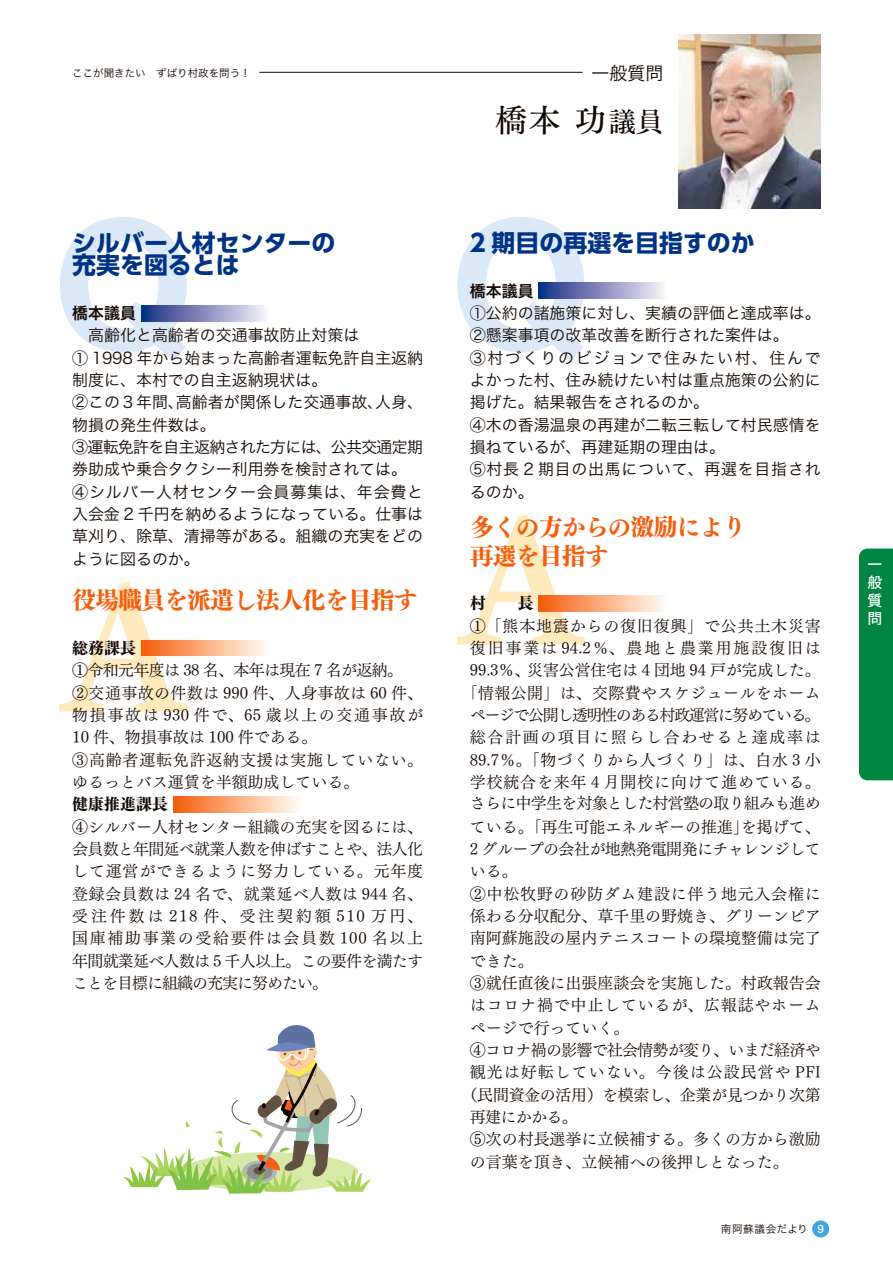
<style>
.page{position:relative;width:893px;height:1263px;background:#fff}
.page>*{position:absolute;margin:0;border:0;box-sizing:border-box;transform-origin:0 0}
.t1{font:31.5px "Tsuku Min Pr 6 D";color:#140700}
.t2{font:800 23.85px/28.7px "Tsuku Min Pr 6";letter-spacing:-.04em;color:#f45e0d}
.t3{font:700 23.85px/22.4px "UD Shin Go Pr 6";color:#003285}
.t4{font:18px "Hira Kaku Std W3";color:#140700}
.t5{font:15.9px/22.4px "Hira Kaku Std W3";color:#140700}
.t6{font:15.9px/22.4px "Tsuku Min Pr 6 R";color:#140700;text-align:justify}
.t7{font:15.9px/22.2px "Tsuku Min Pr 6 R";letter-spacing:.035em;color:#140700;text-align:center}
.t8{font:15.9px/22.4px "Tsuku Min Pr 6 R";letter-spacing:.02em;color:#140700}
.t9{font:15.9px "Tsuku Min Pr 6 R";letter-spacing:-.035em;color:#140700}
.t10{font:15.9px "Tsuku Min Pr 6 R";letter-spacing:-.045em;color:#140700}
.t11{font:15.9px "Tsuku Min Pr 6 R";letter-spacing:-.02em;color:#140700}
.t12{font:15.9px "Tsuku Min Pr 6 R";letter-spacing:.065em;color:#140700}
.t13{font:15.9px "Tsuku Min Pr 6 R";letter-spacing:.05em;color:#140700}
.t14{font:15.9px "Tsuku Min Pr 6 R";letter-spacing:.055em;color:#140700}
.t15{font:800 15.9px "Tsuku Min Pr 6";color:#140700}
.t16{font:15.9px "Hira Kaku Std W6";color:#140700}
.t17{font:14.85px/17.9px "Hira Kaku Std W5";color:#fff;text-align:justify}
.t18{font:10.65px "Hira Kaku Std W3";letter-spacing:.04em;color:#140700}
.t19{font:10.5px "Hira Kaku Std W3";color:#140700}
.s1{font-family:"Hira Kaku Std W3"}
.s2{font-size:27px}
.s3{font-family:"Helvetica Neue";font-weight:500;font-size:11.7px;color:#fff}
</style>
<div class="page">
<svg style="left:60px;top:217px;width:127px;height:144px"></svg>
<svg style="left:59px;top:581px;width:128px;height:130px"></svg>
<svg style="left:457px;top:217px;width:127px;height:144px"></svg>
<svg style="left:457px;top:514px;width:128px;height:130px"></svg>
<hr style="left:259px;top:72px;width:324px;height:1px;background:#140700">
<svg style="left:141px;top:305px;width:124px;height:16px;background:#858cbd"></svg>
<div style="left:141px;top:640px;width:128px;height:16px;background:linear-gradient(to right,#f55d0b,#fffef6)"></div>
<div style="left:173px;top:796px;width:128px;height:16px;background:linear-gradient(to right,#f55d0b,#fffef6)"></div>
<svg style="left:539px;top:283px;width:124px;height:16px;background:#858cbd"></svg>
<div style="left:539px;top:595px;width:127px;height:16px;background:linear-gradient(to right,#f55e0c,#fffdf6)"></div>
<svg style="left:124px;top:1025px;width:248px;height:168px"></svg>
<img style="left:678px;top:34px;width:143px;height:174px">
<div style="left:812px;top:1220px;width:17px;height:17px;background:#3fa5e1;border-radius:50%"></div>
<div style="left:859px;top:549px;width:34px;height:231px;background:#008543"></div>
<p class="t19" style="left:72px;top:65px;width:180px">ここが聞きたい　ずばり村政を問う！</p>
<p class="t4" style="left:591px;top:59px;width:73px">一般質問</p>
<h2 class="t3" style="left:72px;top:231px;width:265px">シルバー人材センターの充実を図るとは</h2>
<p class="t16" style="left:72px;top:301px;width:65px">橋本議員</p>
<p class="t5" style="left:72px;top:324px;width:352px;text-indent:16px">高齢化と高齢者の交通事故防止対策は<br>① 1998 年から始まった高齢者運転免許自主返納制度に、本村での自主返納現状は。<br>②この 3 年間、高齢者が関係した交通事故、人身、物損の発生件数は。<br>③運転免許を自主返納された方には、公共交通定期券助成や乗合タクシー利用券を検討されては。<br>④シルバー人材センター会員募集は、年会費と入会金 2 千円を納めるようになっている。仕事は草刈り、除草、清掃等がある。組織の充実をどのように図るのか。</p>
<h2 class="t2" style="left:72px;top:585px;width:347px">役場職員を派遣し法人化を目指す</h2>
<p class="t15" style="left:72px;top:634px;width:65px">総務課長</p>
<p class="t8" style="left:72px;top:657px;width:352px">①令和元年度は 38 名、本年は現在 7 名が返納。<br>②交通事故の件数は 990 件、人身事故は 60 件、物損事故は 930 件で、65 歳以上の交通事故が<br>10 件、物損事故は 100 件である。<br>③高齢者運転免許返納支援は実施していない。ゆるっとバス運賃を半額助成している。</p>
<p class="t15" style="left:72px;top:790px;width:97px">健康推進課長</p>
<p class="t6" style="left:72px;top:814px;width:352px">④シルバー人材センター組織の充実を図るには、会員数と年間延べ就業人数を伸ばすことや、法人化して運営ができるように努力している。元年度登録会員数は 24 名で<span class="s1">、</span>就業延べ人数は 944 名、受注件数は 218 件、受注契約額 510 万円、国庫補助事業の受給要件は会員数 100 名以上年間就業延べ人数は 5 千人以上。この要件を満たすことを目標に組織の充実に努めたい。</p>
<h1 class="t1" style="left:495px;top:92px;width:169px">橋本 功<span class="s2">議員</span></h1>
<h2 class="t3" style="left:470px;top:231px;width:286px">2 期目の再選を目指すのか</h2>
<p class="t16" style="left:470px;top:279px;width:65px">橋本議員</p>
<p class="t5" style="left:470px;top:302px;width:352px">①公約の諸施策に対し、実績の評価と達成率は。<br>②懸案事項の改革改善を断行された案件は。<br>③村づくりのビジョンで住みたい村、住んでよかった村、住み続けたい村は重点施策の公約に掲げた。結果報告をされるのか。<br>④木の香湯温泉の再建が二転三転して村民感情を損ねているが、再建延期の理由は。<br>⑤村長 2 期目の出馬について、再選を目指されるのか。</p>
<h2 class="t2" style="left:470px;top:511px;width:278px">多くの方からの激励により再選を目指す</h2>
<p class="t15" style="left:470px;top:589px;width:65px">村　　長</p>
<p class="t7" style="left:462px;top:613px;width:360px">①「熊本地震からの復旧復興」で公共土木災害復旧事業は 94.2％、農地と農業用施設復旧は<br>99.3％、災害公営住宅は 4 団地 94 戸が完成した。「情報公開」は、交際費やスケジュールをホームページで公開し透明性のある村政運営に努めている。総合計画の項目に照らし合わせると達成率は<br>89.7％。「物づくりから人づくり」は、白水 3 小学校統合を来年 4 月開校に向けて進めている。さらに中学生を対象とした村営塾の取り組みも進め</p>
<p class="t6" style="left:470px;top:814px;width:352px">ている。「再生可能エネルギーの推進」を掲げて、</p>
<p class="t9" style="left:470px;top:835px;width:352px">2 グループの会社が地熱発電開発にチャレンジして</p>
<p class="t6" style="left:470px;top:858px;width:49px">いる。</p>
<p class="t13" style="left:470px;top:879px;width:352px">②中松牧野の砂防ダム建設に伴う地元入会権に</p>
<p class="t6" style="left:470px;top:903px;width:352px">係わる分収配分、草千里の野焼き、グリーンピア</p>
<p class="t6" style="left:470px;top:925px;width:352px">南阿蘇施設の屋内テニスコートの環境整備は完了</p>
<p class="t6" style="left:470px;top:947px;width:65px">できた。</p>
<p class="t6" style="left:470px;top:970px;width:352px">③就任直後に出張座談会を実施した。村政報告会</p>
<p class="t14" style="left:470px;top:991px;width:352px">はコロナ禍で中止しているが、広報誌やホーム</p>
<p class="t6" style="left:470px;top:1014px;width:161px">ページで行っていく。</p>
<p class="t10" style="left:470px;top:1036px;width:352px">④コロナ禍の影響で社会情勢が変り、いまだ経済や</p>
<p class="t12" style="left:470px;top:1058px;width:352px">観光は好転していない。今後は公設民営や PFI</p>
<p class="t11" style="left:462px;top:1080px;width:360px">（民間資金の活用）を模索し、企業が見つかり次第</p>
<p class="t6" style="left:470px;top:1104px;width:109px">再建にかかる。</p>
<p class="t6" style="left:470px;top:1126px;width:352px">⑤次の村長選挙に立候補する。多くの方から激励</p>
<p class="t6" style="left:470px;top:1148px;width:320px">の言葉を頂き、立候補への後押しとなった。</p>
<p class="t18" style="left:721px;top:1221px;width:104px">南阿蘇議会だより <span class="s3">9</span></p>
<p class="t17" style="left:867px;top:556px;width:16px">一般質問</p>
</div>
